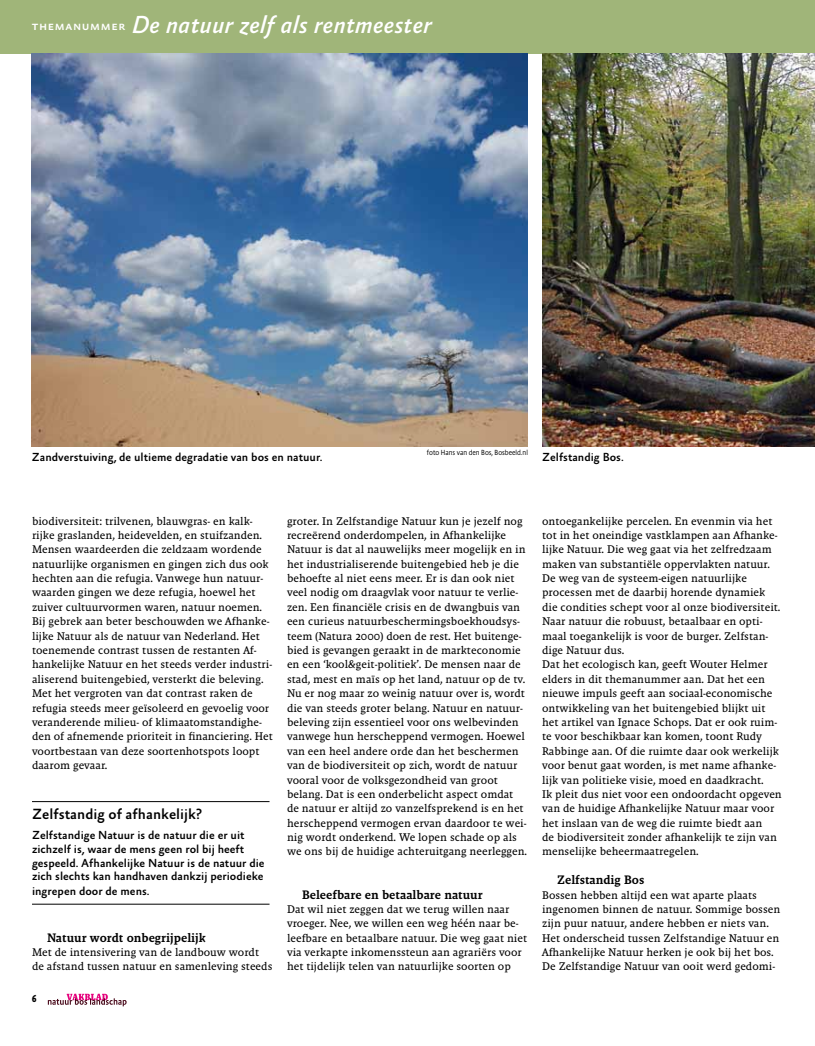
<style>
.page{position:relative;width:815px;height:1046px;background:#fff}
.page>*{position:absolute;margin:0;border:0;box-sizing:border-box;transform-origin:0 0}
.t1{font:italic 500 25px "Absara Sans TF";color:#fff}
.t2{font:500 15px "Absara Sans";color:#000}
.t3{font:12.5px "Malaga Med";color:#000}
.t4{font:500 11.88px/13.9px "Absara Sans";color:#000}
.t5{font:11.25px/14.4px "Malaga Reg";color:#000}
.t6{font:500 10.38px "Absara Sans TF Head";color:#000}
.t7{font:300 7.5px "Absara Sans LF Head";color:#000}
.s1{font-family:"Absara Sans TF Medium SC";font-weight:400;font-style:normal;font-size:12.5px}
</style>
<div class="page">
<svg style="left:48px;top:993px;width:79px;height:13px"></svg>
<div style="left:0;top:0;width:815px;height:53px;background:#a0b579"></div>
<hr style="left:32px;top:801px;width:238px;height:1px;background:#000">
<hr style="left:32px;top:903px;width:238px;height:1px;background:#000">
<img style="left:32px;top:53px;width:496px;height:393px">
<img style="left:542px;top:53px;width:273px;height:393px">
<h1 class="t1" style="left:32px;top:11px;width:402px"><span class="s1">themanummer</span> De natuur zelf als rentmeester</h1>
<p class="t7" style="left:427px;top:447px;width:103px">foto Hans van den Bos, Bosbeeld.nl</p>
<p class="t4" style="left:32px;top:450px;width:292px">Zandverstuiving, de ultieme degradatie van bos en natuur.</p>
<p class="t4" style="left:542px;top:450px;width:83px">Zelfstandig Bos.</p>
<p class="t5" style="left:32px;top:513px;width:242px">biodiversiteit: trilvenen, blauwgras- en kalk&shy;rijke graslanden, heidevelden, en stuifzanden.<br>Mensen waardeerden die zeldzaam wordende natuurlijke organismen en gingen zich dus ook hechten aan die refugia. Vanwege hun natuur&shy;waarden gingen we deze refugia, hoewel het zuiver cultuurvormen waren, natuur noemen.<br>Bij gebrek aan beter beschouwden we Afhanke&shy;lijke Natuur als de natuur van Nederland. Het toenemende contrast tussen de restanten Af&shy;hankelijke Natuur en het steeds verder industri&shy;aliserend buitengebied, versterkt die beleving.<br>Met het vergroten van dat contrast raken de refugia steeds meer geïsoleerd en gevoelig voor veranderende milieu- of klimaatomstandighe&shy;den of afnemende prioriteit in financiering. Het voortbestaan van deze soortenhotspots loopt daarom gevaar.</p>
<h2 class="t2" style="left:32px;top:806px;width:171px">Zelfstandig of afhankelijk?</h2>
<p class="t4" style="left:32px;top:828px;width:234px">Zelfstandige Natuur is de natuur die er uit zichzelf is, waar de mens geen rol bij heeft gespeeld. Afhankelijke Natuur is de natuur die zich slechts kan handhaven dankzij periodieke ingrepen door de mens.</p>
<p class="t3" style="left:47px;top:930px;width:160px">Natuur wordt onbegrijpelijk</p>
<p class="t5" style="left:32px;top:944px;width:242px">Met de intensivering van de landbouw wordt de afstand tussen natuur en samenleving steeds</p>
<p class="t6" style="left:32px;top:991px;width:6px">6</p>
<p class="t5" style="left:287px;top:513px;width:242px">groter. In Zelfstandige Natuur kun je jezelf nog recreërend onderdompelen, in Afhankelijke Natuur is dat al nauwelijks meer mogelijk en in het industrialiserende buitengebied heb je die behoefte al niet eens meer. Er is dan ook niet veel nodig om draagvlak voor natuur te verlie&shy;zen. Een financiële crisis en de dwangbuis van een curieus natuurbeschermingsboekhoudsys&shy;teem (Natura 2000) doen de rest. Het buitenge&shy;bied is gevangen geraakt in de markteconomie en een ‘kool&amp;geit-politiek’. De mensen naar de stad, mest en maïs op het land, natuur op de tv.<br>Nu er nog maar zo weinig natuur over is, wordt die van steeds groter belang. Natuur en natuur&shy;beleving zijn essentieel voor ons welbevinden vanwege hun herscheppend vermogen. Hoewel van een heel andere orde dan het beschermen van de biodiversiteit op zich, wordt de natuur vooral voor de volksgezondheid van groot belang. Dat is een onderbelicht aspect omdat de natuur er altijd zo vanzelfsprekend is en het herscheppend vermogen ervan daardoor te wei&shy;nig wordt onderkend. We lopen schade op als we ons bij de huidige achteruitgang neerleggen.</p>
<p class="t3" style="left:302px;top:887px;width:182px">Beleefbare en betaalbare natuur</p>
<p class="t5" style="left:287px;top:901px;width:242px">Dat wil niet zeggen dat we terug willen naar vroeger. Nee, we willen een weg héén naar be&shy;leefbare en betaalbare natuur. Die weg gaat niet via verkapte inkomenssteun aan agrariërs voor het tijdelijk telen van natuurlijke soorten op</p>
<p class="t5" style="left:542px;top:513px;width:241px">ontoegankelijke percelen. En evenmin via het tot in het oneindige vastklampen aan Afhanke&shy;lijke Natuur. Die weg gaat via het zelfredzaam maken van substantiële oppervlakten natuur.<br>De weg van de systeem-eigen natuurlijke processen met de daarbij horende dynamiek die condities schept voor al onze biodiversiteit.<br>Naar natuur die robuust, betaalbaar en opti&shy;maal toegankelijk is voor de burger. Zelfstan&shy;dige Natuur dus.<br>Dat het ecologisch kan, geeft Wouter Helmer elders in dit themanummer aan. Dat het een nieuwe impuls geeft aan sociaal-economische ontwikkeling van het buitengebied blijkt uit het artikel van Ignace Schops. Dat er ook ruim&shy;te voor beschikbaar kan komen, toont Rudy Rabbinge aan. Of die ruimte daar ook werkelijk voor benut gaat worden, is met name afhanke&shy;lijk van politieke visie, moed en daadkracht.<br>Ik pleit dus niet voor een ondoordacht opgeven van de huidige Afhankelijke Natuur maar voor het inslaan van de weg die ruimte biedt aan<br>de biodiversiteit zonder afhankelijk te zijn van menselijke beheermaatregelen.</p>
<p class="t3" style="left:557px;top:872px;width:89px">Zelfstandig Bos</p>
<p class="t5" style="left:542px;top:887px;width:240px">Bossen hebben altijd een wat aparte plaats ingenomen binnen de natuur. Sommige bossen zijn puur natuur, andere hebben er niets van.<br>Het onderscheid tussen Zelfstandige Natuur en Afhankelijke Natuur herken je ook bij het bos.<br>De Zelfstandige Natuur van ooit werd gedomi-</p>
</div>
